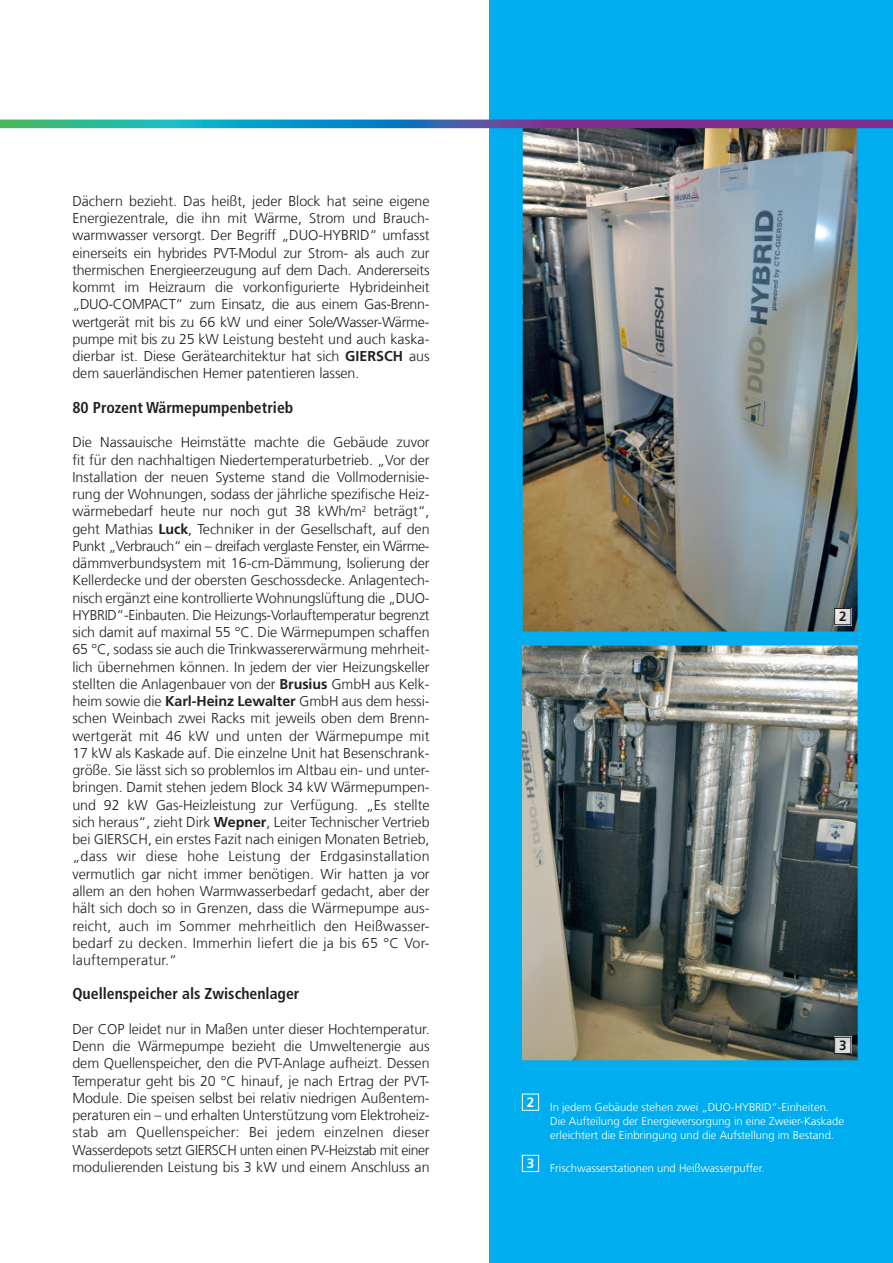
<style>
.page{position:relative;width:893px;height:1263px;background:#fff}
.page>*{position:absolute;margin:0;border:0;box-sizing:border-box;transform-origin:0 0}
.t1{font:700 condensed 15.75px "Frutiger LT Com";color:#231f20}
.t2{font:300 14.25px/17.2px "Frutiger LT Com";letter-spacing:-.005em;color:#231f20;text-align:justify}
.t3{font:700 13.5px "Frutiger LT Com";color:#231f20}
.t4{font:700 13.5px "Frutiger LT Com";color:#fff}
.t5{font:300 11.25px/14.2px "Frutiger LT Com";color:#fff}
.s1{font-weight:700}
</style>
<div class="page">
<div style="left:489px;top:0;width:404px;height:1263px;background:#00aeef"></div>
<img style="left:522px;top:645px;width:336px;height:415px">
<img style="left:523px;top:128px;width:335px;height:503px">
<img style="left:836px;top:610px;width:13px;height:13px">
<div style="left:834px;top:608px;width:17px;height:17px;border:1px solid #231f20"></div>
<img style="left:836px;top:1039px;width:13px;height:13px">
<div style="left:834px;top:1037px;width:17px;height:17px;border:1px solid #231f20"></div>
<svg style="left:0;top:120px;width:893px;height:8px;background:#4769a3"></svg>
<div style="left:522px;top:1094px;width:17px;height:17px;border:1px solid #fff"></div>
<div style="left:522px;top:1155px;width:17px;height:17px;border:1px solid #fff"></div>
<p class="t2" style="left:72px;top:192px;width:359px">Dächern bezieht. Das heißt, jeder Block hat seine eigene Energiezentrale, die ihn mit Wärme, Strom und Brauch&shy;warmwasser versorgt. Der Begriff „DUO-HYBRID“ umfasst einerseits ein hybrides PVT-Modul zur Strom- als auch zur thermischen Energieerzeugung auf dem Dach. Andererseits kommt im Heizraum die vorkonfigurierte Hybrideinheit „DUO-COMPACT“ zum Einsatz, die aus einem Gas-Brenn&shy;wertgerät mit bis zu 66 kW und einer Sole/Wasser-Wärme&shy;pumpe mit bis zu 25 kW Leistung besteht und auch kaska&shy;dierbar ist. Diese Gerätearchitektur hat sich <span class="s1">GIERSCH</span> aus dem sauerländischen Hemer patentieren lassen.</p>
<p class="t1" style="left:72px;top:398px;width:222px">80 Prozent Wärmepumpenbetrieb</p>
<p class="t2" style="left:72px;top:434px;width:359px">Die Nassauische Heimstätte machte die Gebäude zuvor fit für den nachhaltigen Niedertemperaturbetrieb. „Vor der Installation der neuen Systeme stand die Vollmodernisie&shy;rung der Wohnungen, sodass der jährliche spezifische Heiz&shy;wärmebedarf heute nur noch gut 38 kWh/m<sup>2</sup> beträgt“, geht Mathias <span class="s1">Luck</span>, Techniker in der Gesellschaft, auf den Punkt „Verbrauch“ ein – dreifach verglaste Fenster, ein Wärme&shy;dämmverbundsystem mit 16-cm-Dämmung, Isolierung der Kellerdecke und der obersten Geschossdecke. Anlagentech&shy;nisch ergänzt eine kontrollierte Wohnungslüftung die „DUO-HYBRID“-Einbauten. Die Heizungs-Vorlauftemperatur begrenzt sich damit auf maximal 55 °C. Die Wärmepumpen schaffen 65 °C, sodass sie auch die Trinkwassererwärmung mehrheit&shy;lich übernehmen können. In jedem der vier Heizungskeller stellten die Anlagenbauer von der <span class="s1">Brusius</span> GmbH aus Kelk&shy;heim sowie die <span class="s1">Karl-Heinz Lewalter</span> GmbH aus dem hessi&shy;schen Weinbach zwei Racks mit jeweils oben dem Brenn&shy;wertgerät mit 46 kW und unten der Wärmepumpe mit 17 kW als Kaskade auf. Die einzelne Unit hat Besenschrank&shy;größe. Sie lässt sich so problemlos im Altbau ein- und unter&shy;bringen. Damit stehen jedem Block 34 kW Wärmepumpen&shy;und 92 kW Gas-Heizleistung zur Verfügung. „Es stellte sich heraus“, zieht Dirk <span class="s1">Wepner</span>, Leiter Technischer Vertrieb bei GIERSCH, ein erstes Fazit nach einigen Monaten Betrieb, „dass wir diese hohe Leistung der Erdgasinstallation vermutlich gar nicht immer benötigen. Wir hatten ja vor allem an den hohen Warmwasserbedarf gedacht, aber der hält sich doch so in Grenzen, dass die Wärmepumpe aus&shy;reicht, auch im Sommer mehrheitlich den Heißwasser&shy;bedarf zu decken. Immerhin liefert die ja bis 65 °C Vor&shy;lauftemperatur.“</p>
<p class="t1" style="left:72px;top:984px;width:229px">Quellenspeicher als Zwischenlager</p>
<p class="t2" style="left:72px;top:1020px;width:359px">Der COP leidet nur in Maßen unter dieser Hochtemperatur.<br>Denn die Wärmepumpe bezieht die Umweltenergie aus dem Quellenspeicher, den die PVT-Anlage aufheizt. Dessen Temperatur geht bis 20 °C hinauf, je nach Ertrag der PVT-Module. Die speisen selbst bei relativ niedrigen Außentem&shy;peraturen ein – und erhalten Unterstützung vom Elektroheiz&shy;stab am Quellenspeicher: Bei jedem einzelnen dieser Wasserdepots setzt GIERSCH unten einen PV-Heizstab mit einer modulierenden Leistung bis 3 kW und einem Anschluss an</p>
<p class="t3" style="left:839px;top:609px;width:9px">2</p>
<p class="t3" style="left:839px;top:1037px;width:9px">3</p>
<p class="t4" style="left:527px;top:1094px;width:9px">2</p>
<p class="t5" style="left:550px;top:1100px;width:295px">In jedem Gebäude stehen zwei „DUO-HYBRID“-Einheiten.<br>Die Aufteilung der Energieversorgung in eine Zweier-Kaskade erleichtert die Einbringung und die Aufstellung im Bestand.</p>
<p class="t4" style="left:527px;top:1155px;width:9px">3</p>
<p class="t5" style="left:550px;top:1161px;width:216px">Frischwasserstationen und Heißwasserpuffer.</p>
</div>
